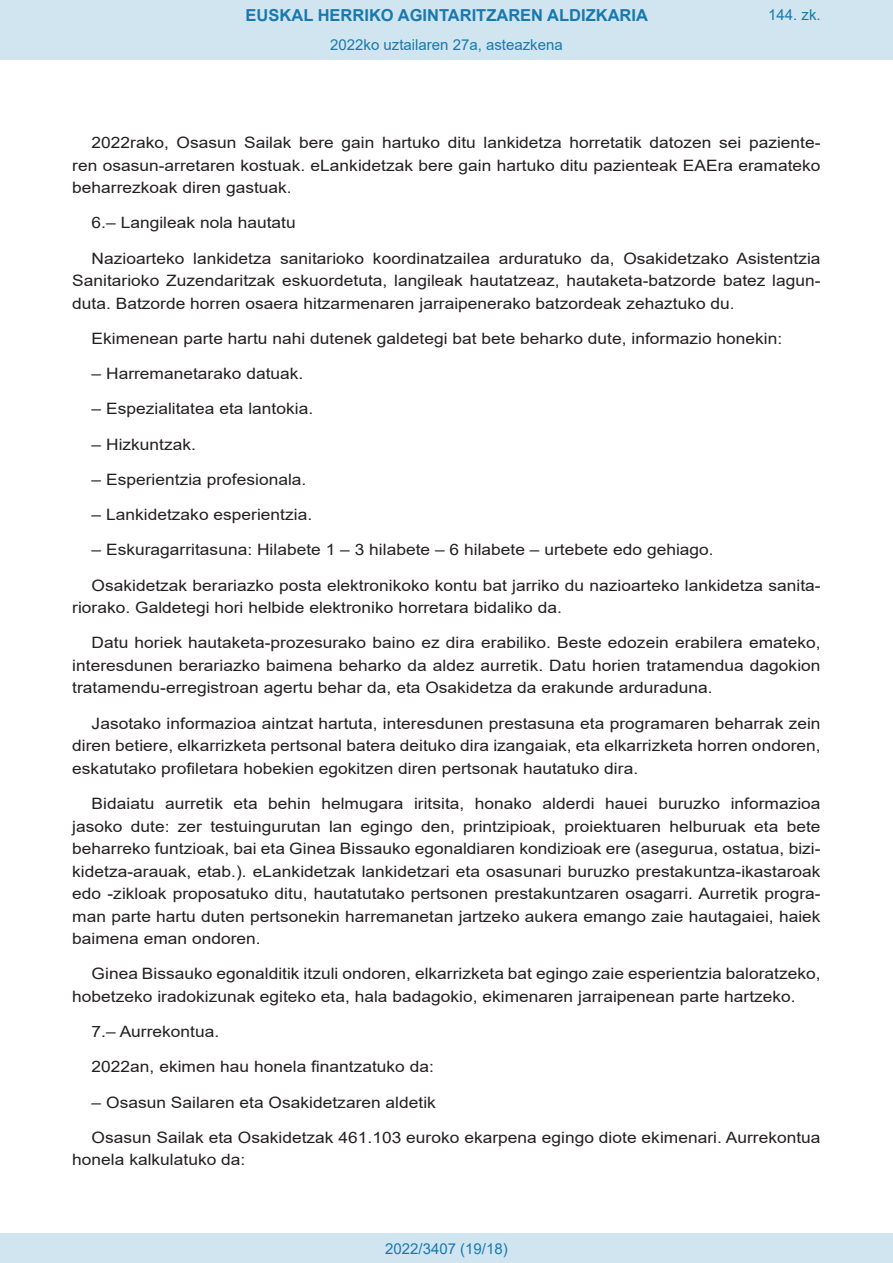
<style>
.page{position:relative;width:893px;height:1263px;background:#fff}
.page>*{position:absolute;margin:0;border:0;box-sizing:border-box;transform-origin:0 0}
.t1{font:700 16.5px "Arial";color:#1879ad}
.BOPVDetalle{font:15.6px/22.5px "Arial";color:#231f20;text-align:justify;scale:1.11 1}
.Paginacion_Centro{font:15px "Arial";color:#1879ad}
</style>
<div class="page">
<div style="left:0;top:0;width:893px;height:60px;background:#d0e5f0"></div>
<div style="left:0;top:1233px;width:893px;height:30px;background:#d0e5f0"></div>
<p class="t1" style="left:246px;top:3px;width:404px">EUSKAL HERRIKO AGINTARITZAREN ALDIZKARIA</p>
<p class="Paginacion_Centro" style="left:330px;top:35px;width:234px">2022ko uztailaren 27a, asteazkena</p>
<p class="Paginacion_Centro" style="left:768px;top:5px;width:54px">144. zk.</p>
<p class="BOPVDetalle" style="left:72px;top:131px;width:676px;text-indent:19px">2022rako, Osasun Sailak bere gain hartuko ditu lankidetza horretatik datozen sei paziente&shy;ren osasun-arretaren kostuak. eLankidetzak bere gain hartuko ditu pazienteak EAEra eramateko beharrezkoak diren gastuak.</p>
<p class="BOPVDetalle" style="left:92px;top:212px;width:185px">6.– Langileak nola hautatu</p>
<p class="BOPVDetalle" style="left:72px;top:247px;width:676px;text-indent:19px">Nazioarteko lankidetza sanitarioko koordinatzailea arduratuko da, Osakidetzako Asistentzia Sanitarioko Zuzendaritzak eskuordetuta, langileak hautatzeaz, hautaketa-batzorde batez lagun&shy;duta. Batzorde horren osaera hitzarmenaren jarraipenerako batzordeak zehaztuko du.</p>
<p class="BOPVDetalle" style="left:92px;top:327px;width:624px">Ekimenean parte hartu nahi dutenek galdetegi bat bete beharko dute, informazio honekin:</p>
<p class="BOPVDetalle" style="left:92px;top:362px;width:192px">– Harremanetarako datuak.</p>
<p class="BOPVDetalle" style="left:92px;top:398px;width:201px">– Espezialitatea eta lantokia.</p>
<p class="BOPVDetalle" style="left:92px;top:433px;width:96px">– Hizkuntzak.</p>
<p class="BOPVDetalle" style="left:92px;top:468px;width:195px">– Esperientzia profesionala.</p>
<p class="BOPVDetalle" style="left:92px;top:503px;width:200px">– Lankidetzako esperientzia.</p>
<p class="BOPVDetalle" style="left:92px;top:539px;width:562px">– Eskuragarritasuna: Hilabete 1 – 3 hilabete – 6 hilabete – urtebete edo gehiago.</p>
<p class="BOPVDetalle" style="left:72px;top:574px;width:676px;text-indent:19px">Osakidetzak berariazko posta elektronikoko kontu bat jarriko du nazioarteko lankidetza sanita&shy;riorako. Galdetegi hori helbide elektroniko horretara bidaliko da.</p>
<p class="BOPVDetalle" style="left:72px;top:632px;width:676px;text-indent:19px">Datu horiek hautaketa-prozesurako baino ez dira erabiliko. Beste edozein erabilera emateko, interesdunen berariazko baimena beharko da aldez aurretik. Datu horien tratamendua dagokion tratamendu-erregistroan agertu behar da, eta Osakidetza da erakunde arduraduna.</p>
<p class="BOPVDetalle" style="left:72px;top:712px;width:676px;text-indent:19px">Jasotako informazioa aintzat hartuta, interesdunen prestasuna eta programaren beharrak zein diren betiere, elkarrizketa pertsonal batera deituko dira izangaiak, eta elkarrizketa horren ondoren, eskatutako profiletara hobekien egokitzen diren pertsonak hautatuko dira.</p>
<p class="BOPVDetalle" style="left:72px;top:792px;width:676px;text-indent:19px">Bidaiatu aurretik eta behin helmugara iritsita, honako alderdi hauei buruzko informazioa jasoko dute: zer testuingurutan lan egingo den, printzipioak, proiektuaren helburuak eta bete beharreko funtzioak, bai eta Ginea Bissauko egonaldiaren kondizioak ere (asegurua, ostatua, bizi&shy;kidetza-arauak, etab.). eLankidetzak lankidetzari eta osasunari buruzko prestakuntza-ikastaroak edo -zikloak proposatuko ditu, hautatutako pertsonen prestakuntzaren osagarri. Aurretik progra&shy;man parte hartu duten pertsonekin harremanetan jartzeko aukera emango zaie hautagaiei, haiek baimena eman ondoren.</p>
<p class="BOPVDetalle" style="left:72px;top:962px;width:676px;text-indent:19px">Ginea Bissauko egonalditik itzuli ondoren, elkarrizketa bat egingo zaie esperientzia baloratzeko, hobetzeko iradokizunak egiteko eta, hala badagokio, ekimenaren jarraipenean parte hartzeko.</p>
<p class="BOPVDetalle" style="left:92px;top:1020px;width:117px">7.– Aurrekontua.</p>
<p class="BOPVDetalle" style="left:92px;top:1055px;width:310px">2022an, ekimen hau honela finantzatuko da:</p>
<p class="BOPVDetalle" style="left:92px;top:1091px;width:312px">– Osasun Sailaren eta Osakidetzaren aldetik</p>
<p class="BOPVDetalle" style="left:72px;top:1126px;width:676px;text-indent:19px">Osasun Sailak eta Osakidetzak 461.103 euroko ekarpena egingo diote ekimenari. Aurrekontua honela kalkulatuko da:</p>
<p class="Paginacion_Centro" style="left:385px;top:1238px;width:124px">2022/3407 (19/18)</p>
</div>
